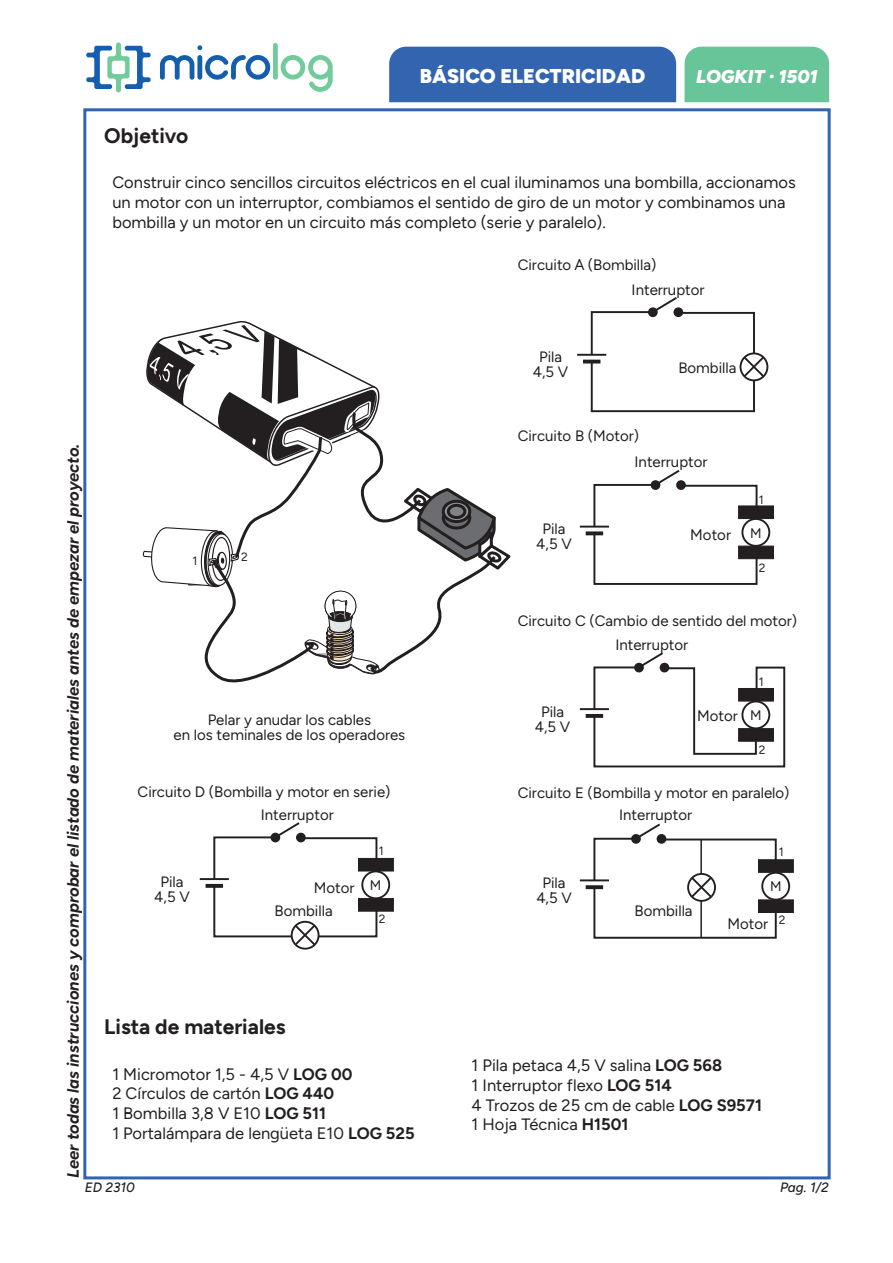
<style>
.page{position:relative;width:893px;height:1263px;background:#fff}
.page>*{position:absolute;margin:0;border:0;box-sizing:border-box;transform-origin:0 0}
.t1{font:700 21px "Figtree";color:#231f20}
.t2{font:900 19.95px "Figtree";color:#fff}
.t3{font:italic 900 18.6px "Figtree";color:#fff}
.t4{font:16.5px/19.8px "Figtree";color:#231f20}
.t5{font:italic 700 16.5px "Figtree";color:#231f20}
.t6{font:15px/15px "Figtree";color:#231f20;text-align:center}
.t7{font:13.65px "Figtree";color:#231f20}
.t8{font:italic 500 13.5px "Figtree";color:#231f20}
.t9{font:12px "Figtree";color:#231f20}
.s1{font-size:13.65px}
.s2{font-weight:700}
</style>
<div class="page">
<div style="left:83px;top:108px;width:748px;height:1071px;background:#fff;border:3px solid #3264b0"></div>
<div style="left:389px;top:47px;width:287px;height:55px;background:#3264b0"></div>
<div style="left:685px;top:47px;width:144px;height:55px;background:#68c499"></div>
<svg style="left:86px;top:42px;width:65px;height:50px"></svg>
<svg style="left:160px;top:45px;width:110px;height:35px"></svg>
<div style="left:273px;top:43px;width:5px;height:37px;background:#73ca9a;border-radius:2px"></div>
<svg style="left:281px;top:55px;width:52px;height:37px"></svg>
<svg style="left:592px;top:470px;width:166px;height:115px"></svg>
<svg style="left:586px;top:531px;width:17px;height:4px"></svg>
<hr style="left:580px;top:526px;width:29px;height:2px;background:#231f20">
<div style="left:652px;top:481px;width:7px;height:8px;background:#231f20;border-radius:50%"></div>
<div style="left:651px;top:480px;width:9px;height:10px;border:2px solid #231f20;border-radius:50%"></div>
<div style="left:677px;top:481px;width:8px;height:8px;background:#231f20;border-radius:50%"></div>
<div style="left:676px;top:480px;width:10px;height:10px;border:2px solid #231f20;border-radius:50%"></div>
<div style="left:742px;top:519px;width:27px;height:27px;background:#fff;border-radius:50%"></div>
<div style="left:741px;top:518px;width:29px;height:29px;border:2px solid #231f20;border-radius:50%"></div>
<div style="left:738px;top:505px;width:36px;height:14px;background:#231f20;border:1px solid #231f20"></div>
<div style="left:738px;top:546px;width:36px;height:13px;background:#231f20;border:1px solid #231f20"></div>
<hr style="left:583px;top:360px;width:17px;height:3px;background:#231f20">
<hr style="left:577px;top:354px;width:29px;height:2px;background:#231f20">
<svg style="left:590px;top:297px;width:176px;height:116px"></svg>
<div style="left:740px;top:352px;width:28px;height:29px;border:2px solid #231f20;border-radius:50%"></div>
<svg style="left:592px;top:652px;width:194px;height:116px"></svg>
<svg style="left:586px;top:714px;width:17px;height:4px"></svg>
<hr style="left:580px;top:708px;width:29px;height:2px;background:#231f20">
<div style="left:635px;top:664px;width:8px;height:7px;background:#231f20;border-radius:50%"></div>
<div style="left:634px;top:663px;width:10px;height:9px;border:2px solid #231f20;border-radius:50%"></div>
<div style="left:661px;top:664px;width:7px;height:7px;background:#231f20;border-radius:50%"></div>
<div style="left:660px;top:663px;width:9px;height:9px;border:2px solid #231f20;border-radius:50%"></div>
<div style="left:742px;top:701px;width:27px;height:27px;background:#fff;border-radius:50%"></div>
<div style="left:741px;top:700px;width:29px;height:29px;border:2px solid #231f20;border-radius:50%"></div>
<div style="left:738px;top:688px;width:36px;height:13px;background:#231f20"></div>
<div style="left:738px;top:728px;width:36px;height:14px;background:#231f20;border:1px solid #231f20"></div>
<svg style="left:142px;top:321px;width:369px;height:362px"></svg>
<div style="left:442px;top:506px;width:29px;height:23px;border:3px solid #231f20;border-radius:50%"></div>
<svg style="left:443px;top:501px;width:27px;height:21px"></svg>
<div style="left:442px;top:500px;width:29px;height:23px;border:3px solid #231f20;border-radius:50%"></div>
<div style="left:448px;top:505px;width:17px;height:12px;background:#808285;border-radius:50%"></div>
<div style="left:447px;top:504px;width:19px;height:15px;border:3px solid #231f20;border-radius:50%"></div>
<svg style="left:586px;top:885px;width:6px;height:4px"></svg>
<hr style="left:580px;top:879px;width:29px;height:2px;background:#231f20">
<div style="left:761px;top:872px;width:29px;height:28px;border:2px solid #231f20;border-radius:50%"></div>
<div style="left:758px;top:859px;width:36px;height:14px;background:#231f20;border:1px solid #231f20"></div>
<div style="left:758px;top:899px;width:36px;height:14px;background:#231f20;border:1px solid #231f20"></div>
<svg style="left:592px;top:823px;width:186px;height:116px"></svg>
<div style="left:687px;top:873px;width:29px;height:29px;border:2px solid #231f20;border-radius:50%"></div>
<svg style="left:206px;top:884px;width:6px;height:4px"></svg>
<hr style="left:200px;top:878px;width:29px;height:2px;background:#231f20">
<div style="left:361px;top:870px;width:29px;height:29px;border:2px solid #231f20;border-radius:50%"></div>
<div style="left:358px;top:858px;width:36px;height:13px;background:#231f20;border:1px solid #231f20"></div>
<div style="left:358px;top:898px;width:36px;height:14px;background:#231f20;border:1px solid #231f20"></div>
<svg style="left:212px;top:822px;width:166px;height:125px"></svg>
<div style="left:291px;top:921px;width:29px;height:29px;border:2px solid #231f20;border-radius:50%"></div>
<p class="t2" style="left:420px;top:65px;width:227px">BÁSICO ELECTRICIDAD</p>
<p class="t3" style="left:696px;top:66px;width:123px">LOGKIT · 1501</p>
<p class="t1" style="left:104px;top:124px;width:86px">Objetivo</p>
<p class="t4" style="left:112px;top:173px;width:685px">Construir cinco sencillos circuitos eléctricos en el cual iluminamos una bombilla, accionamos un motor con un interruptor, combiamos el sentido de giro de un motor y combinamos una bombilla y un motor en un circuito más completo (serie y paralelo).</p>
<p class="t6" style="left:518px;top:258px;width:140px">Circuito A (Bombilla)</p>
<p class="t5" style="left:64px;top:1178px;width:736px;rotate:-90deg">Leer todas las instrucciones y comprobar el listado de materiales antes de empezar el proyecto.</p>
<p class="t6" style="left:533px;top:350px;width:37px">Pila<br>4,5 V</p>
<p class="t6" style="left:632px;top:282px;width:75px">Interruptor</p>
<p class="t6" style="left:678px;top:360px;width:60px">Bombilla</p>
<p class="t6" style="left:518px;top:429px;width:123px">Circuito B (Motor)</p>
<p class="t6" style="left:635px;top:455px;width:75px">Interruptor</p>
<p class="t9" style="left:759px;top:493px;width:6px">1</p>
<p class="t9" style="left:192px;top:554px;width:6px">1</p>
<p class="t9" style="left:213px;top:557px;width:6px">1</p>
<p class="t9" style="left:241px;top:550px;width:8px">2</p>
<p class="t6" style="left:536px;top:522px;width:37px">Pila<br>4,5 V</p>
<p class="t6" style="left:690px;top:527px;width:42px">Motor</p>
<p class="t7" style="left:750px;top:525px;width:13px">M</p>
<p class="t9" style="left:759px;top:561px;width:8px">2</p>
<p class="t6" style="left:518px;top:614px;width:281px">Circuito C (Cambio de sentido del motor)</p>
<p class="t6" style="left:615px;top:637px;width:75px">Interruptor</p>
<p class="t9" style="left:759px;top:675px;width:6px">1</p>
<p class="t6" style="left:174px;top:712px;width:233px">Pelar y anudar los cables<br>en los teminales de los operadores</p>
<p class="t6" style="left:535px;top:704px;width:37px">Pila<br>4,5 V</p>
<p class="t6" style="left:697px;top:709px;width:66px">Motor <span class="s1">M</span></p>
<p class="t9" style="left:759px;top:743px;width:8px">2</p>
<p class="t6" style="left:138px;top:784px;width:254px">Circuito D (Bombilla y motor en serie)</p>
<p class="t6" style="left:518px;top:786px;width:273px">Circuito E (Bombilla y motor en paralelo)</p>
<p class="t6" style="left:261px;top:807px;width:75px">Interruptor</p>
<p class="t6" style="left:619px;top:807px;width:75px">Interruptor</p>
<p class="t9" style="left:379px;top:844px;width:6px">1</p>
<p class="t9" style="left:779px;top:845px;width:6px">1</p>
<p class="t6" style="left:154px;top:874px;width:37px">Pila<br>4,5 V</p>
<p class="t6" style="left:314px;top:880px;width:69px">Motor <sup>M</sup></p>
<p class="t6" style="left:275px;top:903px;width:60px">Bombilla</p>
<p class="t9" style="left:379px;top:912px;width:8px">2</p>
<p class="t6" style="left:536px;top:875px;width:37px">Pila<br>4,5 V</p>
<p class="t6" style="left:635px;top:903px;width:60px">Bombilla</p>
<p class="t7" style="left:770px;top:879px;width:13px">M</p>
<p class="t6" style="left:727px;top:916px;width:42px">Motor</p>
<p class="t9" style="left:779px;top:913px;width:8px">2</p>
<p class="t1" style="left:104px;top:1015px;width:183px">Lista de materiales</p>
<p class="t4" style="left:112px;top:1064px;width:304px">1 Micromotor 1,5 - 4,5 V <span class="s2">LOG 00<br></span>2 Círculos de cartón <span class="s2">LOG 440<br></span>1 Bombilla 3,8 V E10 <span class="s2">LOG 511<br></span>1 Portalámpara de lengüeta E10 <span class="s2">LOG 525</span></p>
<p class="t4" style="left:472px;top:1055px;width:292px">1 Pila petaca 4,5 V salina <span class="s2">LOG 568<br></span>1 Interruptor flexo <span class="s2">LOG 514<br></span>4 Trozos de 25 cm de cable <span class="s2">LOG S9571<br></span>1 Hoja Técnica <span class="s2">H1501</span></p>
<p class="t8" style="left:85px;top:1180px;width:51px">ED 2310</p>
<p class="t8" style="left:780px;top:1180px;width:50px">Pag. 1/2</p>
</div>
